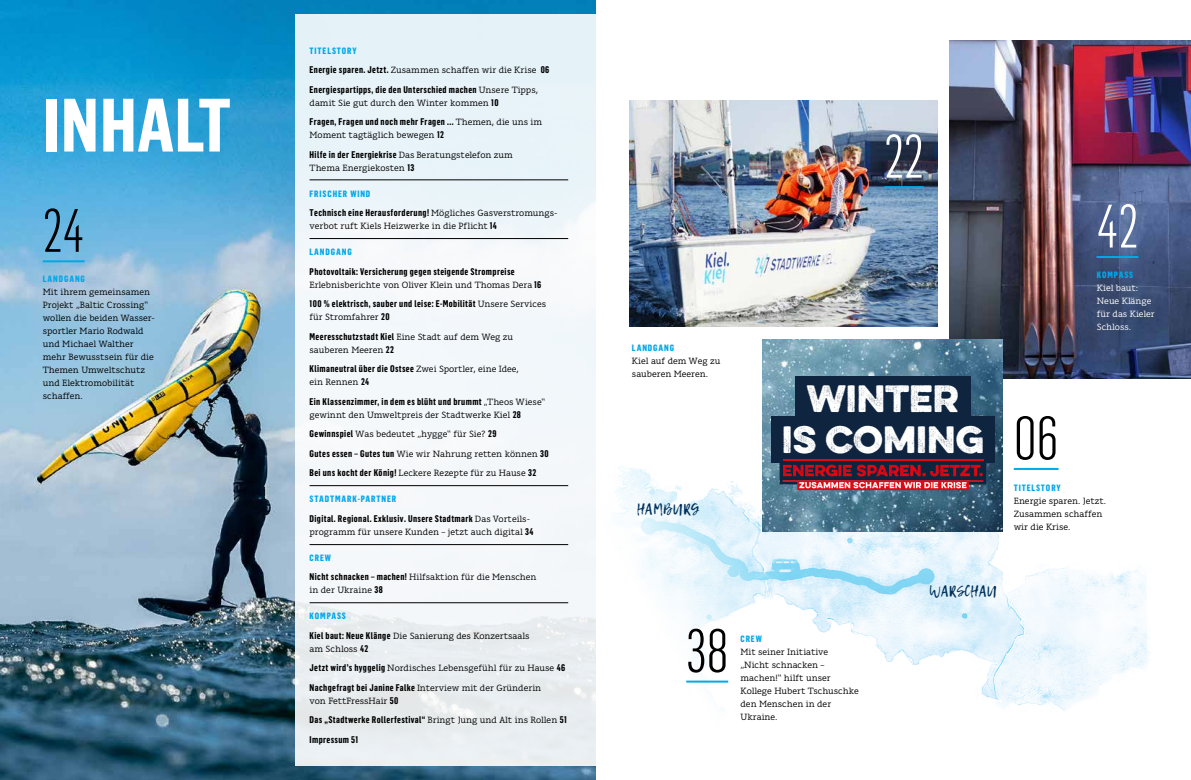
<style>
.page{position:relative;width:1191px;height:780px;background:#fff}
.page>*{position:absolute;margin:0;border:0;box-sizing:border-box;transform-origin:0 0}
.t1{font:700 74px "Flama Condensed";color:#fff}
.t2{font:300 60px "Flama Condensed";color:#000}
.t3{font:300 60px "Flama Condensed";color:#fff}
.t4{font:700 34.1px/40.8px "Eveleth";color:#fff;text-align:center}
.t5{font:14.6px "Lemon Tuesday";letter-spacing:.005em;color:#00305b}
.t6{font:700 9.5px/19.5px "Flama Condensed";letter-spacing:.04em;color:#000}
.t7{font:9px/13px "Karlo Serif";color:#000}
.t8{font:800 9px "Flama Condensed";letter-spacing:.1em;color:#00a9e8}
.t9{font:9px/13px "Karlo Serif";color:#fff}
.s1{font-family:"Flama Condensed";font-weight:700;font-size:9.5px}
.s2{font-family:"Karlo Serif";font-weight:400;font-size:9px}
</style>
<div class="page">
<img style="left:629px;top:100px;width:308px;height:227px">
<img style="left:595px;top:400px;width:554px;height:343px">
<hr style="left:686px;top:680px;width:42px;height:2px;background:#00a9e8">
<hr style="left:884px;top:186px;width:39px;height:2px;background:#00a9e8">
<hr style="left:1013px;top:468px;width:45px;height:2px;background:#00a9e8">
<img style="left:949px;top:41px;width:242px;height:338px">
<svg style="left:1073px;top:247px;width:102px;height:107px;background:#3b4b71"></svg>
<hr style="left:1096px;top:256px;width:42px;height:2px;background:#00a9e8">
<img style="left:763px;top:339px;width:239px;height:192px">
<div style="left:795px;top:376px;width:175px;height:46px;background:#0e243f"></div>
<div style="left:771px;top:416px;width:223px;height:47px;background:#0e243f"></div>
<svg style="left:779px;top:459px;width:207px;height:31px;background:#832c3f"></svg>
<img style="left:0;top:0;width:595px;height:780px">
<div style="left:295px;top:14px;width:300px;height:751px;background:linear-gradient(to right,#f0f5f7,#eef4f8)"></div>
<hr style="left:309px;top:180px;width:259px;height:1px;background:#000">
<hr style="left:309px;top:238px;width:259px;height:1px;background:#000">
<hr style="left:309px;top:485px;width:259px;height:1px;background:#000">
<hr style="left:309px;top:544px;width:259px;height:1px;background:#000">
<hr style="left:309px;top:602px;width:259px;height:1px;background:#000">
<div style="left:0;top:0;width:343px;height:276px;background:#00a9e8;opacity:.8"></div>
<h1 class="t1" style="left:43px;top:78px;width:190px">INHALT</h1>
<h2 class="t2" style="left:43px;top:193px;width:43px">24</h2>
<p class="t8" style="left:43px;top:272px;width:44px">LANDGANG</p>
<p class="t7" style="left:43px;top:285px;width:114px">Mit ihrem gemeinsamen<br>Projekt „Baltic Crossing“ wollen die beiden Wasser&shy;sportler Mario Rodwald und Michael Walther mehr Bewusstsein für die<br>Themen Umweltschutz und Elektromobilität schaffen.</p>
<p class="t8" style="left:309px;top:45px;width:49px">TITELSTORY</p>
<p class="t7" style="left:309px;top:63px;width:241px"><span class="s1">Energie sparen. Jetzt.</span> Zusammen schaffen wir die Krise <span class="s1">06</span></p>
<p class="t6" style="left:309px;top:79px;width:230px">Energiespartipps, die den Unterschied machen <span class="s2">Unsere Tipps,</span></p>
<p class="t7" style="left:309px;top:96px;width:190px">damit Sie gut durch den Winter kommen <span class="s1">10</span></p>
<p class="t6" style="left:309px;top:112px;width:234px">Fragen, Fragen und noch mehr Fragen ... <span class="s2">Themen, die uns im</span></p>
<p class="t7" style="left:309px;top:128px;width:136px">Moment tagtäglich bewegen <span class="s1">12</span></p>
<p class="t6" style="left:309px;top:144px;width:205px">Hilfe in der Energiekrise <span class="s2">Das Beratungstelefon zum</span></p>
<p class="t7" style="left:309px;top:161px;width:106px">Thema Energiekosten <span class="s1">13</span></p>
<p class="t8" style="left:309px;top:188px;width:62px">FRISCHER WIND</p>
<p class="t6" style="left:309px;top:203px;width:249px">Technisch eine Herausforderung! <span class="s2">Mögliches Gasverstromungs-</span></p>
<p class="t7" style="left:309px;top:219px;width:189px">verbot ruft Kiels Heizwerke in die Pflicht <span class="s1">14</span></p>
<p class="t8" style="left:309px;top:246px;width:44px">LANDGANG</p>
<p class="t6" style="left:309px;top:261px;width:207px">Photovoltaik: Versicherung gegen steigende Strompreise</p>
<p class="t7" style="left:309px;top:278px;width:233px">Erlebnisberichte von Oliver Klein und Thomas Dera <span class="s1">16</span></p>
<p class="t6" style="left:309px;top:294px;width:238px">100 % elektrisch, sauber und leise: E-Mobilität <span class="s2">Unsere Services</span></p>
<p class="t7" style="left:309px;top:310px;width:82px">für Stromfahrer <span class="s1">20</span></p>
<p class="t6" style="left:309px;top:326px;width:205px">Meeresschutzstadt Kiel <span class="s2">Eine Stadt auf dem Weg zu</span></p>
<p class="t7" style="left:309px;top:343px;width:86px">sauberen Meeren <span class="s1">22</span></p>
<p class="t6" style="left:309px;top:359px;width:211px">Klimaneutral über die Ostsee <span class="s2">Zwei Sportler, eine Idee,</span></p>
<p class="t7" style="left:309px;top:375px;width:61px">ein Rennen <span class="s1">24</span></p>
<p class="t6" style="left:309px;top:391px;width:237px">Ein Klassenzimmer, in dem es blüht und brummt <span class="s2">„Theos Wiese“</span></p>
<p class="t7" style="left:309px;top:405px;width:241px;line-height:19.5px">gewinnt den Umweltpreis der Stadtwerke Kiel <span class="s1">28<br>Gewinnspiel</span> Was bedeutet „hygge“ für Sie? <span class="s1">29<br>Gutes essen – Gutes tun</span> Wie wir Nahrung retten können <span class="s1">30<br>Bei uns kocht der König!</span> Leckere Rezepte für zu Hause <span class="s1">32</span></p>
<p class="t8" style="left:309px;top:493px;width:88px">STADTMARK-PARTNER</p>
<p class="t6" style="left:309px;top:508px;width:222px">Digital. Regional. Exklusiv. Unsere Stadtmark <span class="s2">Das Vorteils-</span></p>
<p class="t7" style="left:309px;top:525px;width:226px">programm für unsere Kunden – jetzt auch digital <span class="s1">34</span></p>
<p class="t8" style="left:309px;top:552px;width:23px">CREW</p>
<p class="t7" style="left:309px;top:570px;width:228px"><span class="s1">Nicht schnacken – machen!</span> Hilfsaktion für die Menschen in der Ukraine <span class="s1">38</span></p>
<p class="t8" style="left:309px;top:610px;width:38px">KOMPASS</p>
<p class="t7" style="left:309px;top:629px;width:221px"><span class="s1">Kiel baut: Neue Klänge</span> Die Sanierung des Konzertsaals am Schloss <span class="s1">42</span></p>
<p class="t7" style="left:309px;top:661px;width:257px"><span class="s1">Jetzt wird’s hyggelig</span> Nordisches Lebensgefühl für zu Hause <span class="s1">46</span></p>
<p class="t6" style="left:309px;top:677px;width:233px">Nachgefragt bei Janine Falke <span class="s2">Interview mit der Gründerin</span></p>
<p class="t7" style="left:309px;top:694px;width:90px">von FettFressHair <span class="s1">50</span></p>
<p class="t6" style="left:309px;top:710px;width:259px">Das „Stadtwerke Rollerfestival“ <span class="s2">Bringt Jung und Alt ins Rollen</span> 51<br>Impressum 51</p>
<p class="t8" style="left:632px;top:342px;width:44px">LANDGANG</p>
<p class="t7" style="left:632px;top:354px;width:90px">Kiel auf dem Weg zu sauberen Meeren.</p>
<h3 class="t5" style="left:636px;top:500px;width:64px">HAMBURG</h3>
<h2 class="t3" style="left:884px;top:119px;width:41px">22</h2>
<h3 class="t4" style="left:781px;top:377px;width:204px">WINTER<br>IS COMING</h3>
<h2 class="t3" style="left:1096px;top:189px;width:43px">42</h2>
<h2 class="t2" style="left:1013px;top:401px;width:46px">06</h2>
<p class="t8" style="left:1096px;top:269px;width:38px">KOMPASS</p>
<p class="t9" style="left:1096px;top:281px;width:59px">Kiel baut:<br>Neue Klänge für das Kieler<br>Schloss.</p>
<p class="t8" style="left:1013px;top:482px;width:49px">TITELSTORY</p>
<p class="t7" style="left:1013px;top:495px;width:94px">Energie sparen. Jetzt.<br>Zusammen schaffen wir die Krise.</p>
<h2 class="t2" style="left:686px;top:613px;width:43px">38</h2>
<p class="t8" style="left:740px;top:633px;width:23px">CREW</p>
<p class="t7" style="left:740px;top:645px;width:120px">Mit seiner Initiative „Nicht schnacken – machen!“ hilft unser<br>Kollege Hubert Tschuschke den Menschen in der<br>Ukraine.</p>
<h3 class="t5" style="left:929px;top:583px;width:69px">WARSCHAU</h3>
</div>
